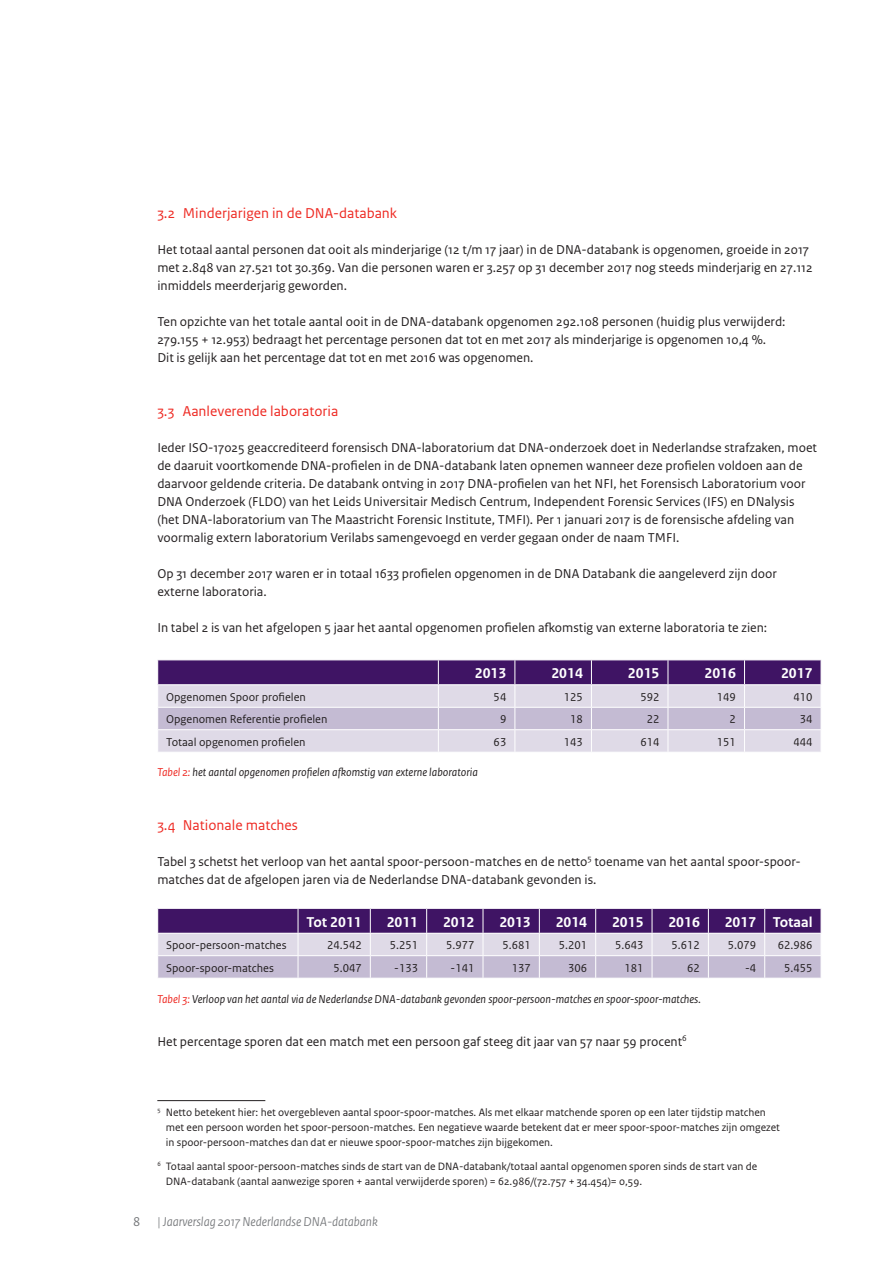
<style>
.page{position:relative;width:893px;height:1263px;background:#fff}
.page>*{position:absolute;margin:0;border:0;box-sizing:border-box;transform-origin:0 0}
._07_RO_Tussenkop_San{font:15px "Rijksoverheid Sans Text";color:#ee2a23}
._30_RO_Tabel_Kop{font:700 15px "Rijksoverheid Sans Text";color:#fff}
._10_RO_Broodtekst_Sa{font:13.5px/18px "Rijksoverheid Sans Text";color:#231f20}
.t1{font:italic 13.5px "Rijksoverheid Sans Heading";color:#76787b}
.t2{font:13.5px "Rijksoverheid Sans Text";color:#76787b}
._32_RO_Tabel_Broodte{font:12px "Rijksoverheid Sans Text";color:#231f20}
._13_RO_Fotobijschrif{font:italic 12px "Rijksoverheid Sans Text";color:#231f20}
._14_RO_Voetnoot{font:11.25px/15px "Rijksoverheid Sans Text";color:#231f20}
.s1{color:#ee2a23}
</style>
<div class="page">
<svg style="left:157px;top:660px;width:664px;height:92px;background:#b1a1c1"></svg>
<hr style="left:157px;top:684px;width:281px;height:1px;background:#fff">
<hr style="left:438px;top:684px;width:77px;height:1px;background:#fff">
<hr style="left:515px;top:684px;width:76px;height:1px;background:#fff">
<hr style="left:591px;top:684px;width:77px;height:1px;background:#fff">
<hr style="left:668px;top:684px;width:76px;height:1px;background:#fff">
<hr style="left:744px;top:684px;width:77px;height:1px;background:#fff">
<svg style="left:157px;top:908px;width:664px;height:70px;background:#a18fb5"></svg>
<hr style="left:157px;top:933px;width:141px;height:1px;background:#fff">
<hr style="left:298px;top:933px;width:72px;height:1px;background:#fff">
<hr style="left:370px;top:933px;width:57px;height:1px;background:#fff">
<hr style="left:427px;top:933px;width:56px;height:1px;background:#fff">
<hr style="left:483px;top:933px;width:56px;height:1px;background:#fff">
<hr style="left:539px;top:933px;width:57px;height:1px;background:#fff">
<hr style="left:596px;top:933px;width:56px;height:1px;background:#fff">
<hr style="left:652px;top:933px;width:56px;height:1px;background:#fff">
<hr style="left:708px;top:933px;width:57px;height:1px;background:#fff">
<hr style="left:765px;top:933px;width:56px;height:1px;background:#fff">
<hr style="left:157px;top:1100px;width:108px;height:1px;background:#231f20">
<p class="_07_RO_Tussenkop_San" style="left:157px;top:204px;width:241px">3.2 Minderjarigen in de DNA-databank</p>
<p class="_10_RO_Broodtekst_Sa" style="left:157px;top:241px;width:657px">Het totaal aantal personen dat ooit als minderjarige (12 t/m 17 jaar) in de DNA-databank is opgenomen, groeide in 2017 met 2.848 van 27.521 tot 30.369. Van die personen waren er 3.257 op 31 december 2017 nog steeds minderjarig en 27.112 inmiddels meerderjarig geworden.</p>
<p class="_10_RO_Broodtekst_Sa" style="left:157px;top:313px;width:630px">Ten opzichte van het totale aantal ooit in de DNA-databank opgenomen 292.108 personen (huidig plus verwijderd:<br>279.155 + 12.953) bedraagt het percentage personen dat tot en met 2017 als minderjarige is opgenomen 10,4 %.<br>Dit is gelijk aan het percentage dat tot en met 2016 was opgenomen.</p>
<p class="_07_RO_Tussenkop_San" style="left:157px;top:402px;width:182px">3.3 Aanleverende laboratoria</p>
<p class="_10_RO_Broodtekst_Sa" style="left:157px;top:439px;width:661px">Ieder ISO-17025 geaccrediteerd forensisch DNA-laboratorium dat DNA-onderzoek doet in Nederlandse strafzaken, moet de daaruit voortkomende DNA-profielen in de DNA-databank laten opnemen wanneer deze profielen voldoen aan de daarvoor geldende criteria. De databank ontving in 2017 DNA-profielen van het NFI, het Forensisch Laboratorium voor DNA Onderzoek (FLDO) van het Leids Universitair Medisch Centrum, Independent Forensic Services (IFS) en DNalysis (het DNA-laboratorium van The Maastricht Forensic Institute, TMFI). Per 1 januari 2017 is de forensische afdeling van voormalig extern laboratorium Verilabs samengevoegd en verder gegaan onder de naam TMFI.</p>
<p class="_10_RO_Broodtekst_Sa" style="left:157px;top:565px;width:621px">Op 31 december 2017 waren er in totaal 1633 profielen opgenomen in de DNA Databank die aangeleverd zijn door externe laboratoria.</p>
<p class="_10_RO_Broodtekst_Sa" style="left:157px;top:619px;width:611px">In tabel 2 is van het afgelopen 5 jaar het aantal opgenomen profielen afkomstig van externe laboratoria te zien:</p>
<p class="_30_RO_Tabel_Kop" style="left:475px;top:665px;width:33px">2013</p>
<p class="_30_RO_Tabel_Kop" style="left:551px;top:665px;width:33px">2014</p>
<p class="_30_RO_Tabel_Kop" style="left:628px;top:665px;width:33px">2015</p>
<p class="_30_RO_Tabel_Kop" style="left:704px;top:665px;width:33px">2016</p>
<p class="_30_RO_Tabel_Kop" style="left:781px;top:665px;width:33px">2017</p>
<p class="_32_RO_Tabel_Broodte" style="left:166px;top:690px;width:141px">Opgenomen Spoor profielen</p>
<p class="_32_RO_Tabel_Broodte" style="left:494px;top:690px;width:14px">54</p>
<p class="_32_RO_Tabel_Broodte" style="left:564px;top:690px;width:21px">125</p>
<p class="_32_RO_Tabel_Broodte" style="left:640px;top:690px;width:21px">592</p>
<p class="_32_RO_Tabel_Broodte" style="left:717px;top:690px;width:21px">149</p>
<p class="_32_RO_Tabel_Broodte" style="left:793px;top:690px;width:21px">410</p>
<p class="_32_RO_Tabel_Broodte" style="left:166px;top:712px;width:163px">Opgenomen Referentie profielen</p>
<p class="_32_RO_Tabel_Broodte" style="left:500px;top:712px;width:8px">9</p>
<p class="_32_RO_Tabel_Broodte" style="left:570px;top:712px;width:14px">18</p>
<p class="_32_RO_Tabel_Broodte" style="left:647px;top:712px;width:14px">22</p>
<p class="_32_RO_Tabel_Broodte" style="left:730px;top:712px;width:8px">2</p>
<p class="_32_RO_Tabel_Broodte" style="left:800px;top:712px;width:14px">34</p>
<p class="_32_RO_Tabel_Broodte" style="left:166px;top:735px;width:141px">Totaal opgenomen profielen</p>
<p class="_32_RO_Tabel_Broodte" style="left:494px;top:735px;width:14px">63</p>
<p class="_32_RO_Tabel_Broodte" style="left:564px;top:735px;width:21px">143</p>
<p class="_32_RO_Tabel_Broodte" style="left:640px;top:735px;width:21px">614</p>
<p class="_32_RO_Tabel_Broodte" style="left:717px;top:735px;width:21px">151</p>
<p class="_32_RO_Tabel_Broodte" style="left:793px;top:735px;width:21px">444</p>
<p class="_13_RO_Fotobijschrif" style="left:157px;top:765px;width:322px"><span class="s1">Tabel 2:</span> het aantal opgenomen profielen afkomstig van externe laboratoria</p>
<p class="_07_RO_Tussenkop_San" style="left:157px;top:816px;width:142px">3.4 Nationale matches</p>
<p class="_10_RO_Broodtekst_Sa" style="left:157px;top:853px;width:645px">Tabel 3 schetst het verloop van het aantal spoor-persoon-matches en de netto<sup>5</sup> toename van het aantal spoor-spoor&shy;matches dat de afgelopen jaren via de Nederlandse DNA-databank gevonden is.</p>
<p class="_30_RO_Tabel_Kop" style="left:307px;top:913px;width:57px">Tot 2011</p>
<p class="_30_RO_Tabel_Kop" style="left:387px;top:913px;width:33px">2011</p>
<p class="_30_RO_Tabel_Kop" style="left:443px;top:913px;width:33px">2012</p>
<p class="_30_RO_Tabel_Kop" style="left:499px;top:913px;width:33px">2013</p>
<p class="_30_RO_Tabel_Kop" style="left:556px;top:913px;width:33px">2014</p>
<p class="_30_RO_Tabel_Kop" style="left:612px;top:913px;width:33px">2015</p>
<p class="_30_RO_Tabel_Kop" style="left:668px;top:913px;width:33px">2016</p>
<p class="_30_RO_Tabel_Kop" style="left:725px;top:913px;width:33px">2017</p>
<p class="_30_RO_Tabel_Kop" style="left:773px;top:913px;width:41px">Totaal</p>
<p class="_32_RO_Tabel_Broodte" style="left:166px;top:938px;width:122px">Spoor-persoon-matches</p>
<p class="_32_RO_Tabel_Broodte" style="left:327px;top:938px;width:36px">24.542</p>
<p class="_32_RO_Tabel_Broodte" style="left:390px;top:938px;width:30px">5.251</p>
<p class="_32_RO_Tabel_Broodte" style="left:446px;top:938px;width:30px">5.977</p>
<p class="_32_RO_Tabel_Broodte" style="left:502px;top:938px;width:30px">5.681</p>
<p class="_32_RO_Tabel_Broodte" style="left:559px;top:938px;width:30px">5.201</p>
<p class="_32_RO_Tabel_Broodte" style="left:615px;top:938px;width:30px">5.643</p>
<p class="_32_RO_Tabel_Broodte" style="left:671px;top:938px;width:30px">5.612</p>
<p class="_32_RO_Tabel_Broodte" style="left:728px;top:938px;width:30px">5.079</p>
<p class="_32_RO_Tabel_Broodte" style="left:778px;top:938px;width:36px">62.986</p>
<p class="_32_RO_Tabel_Broodte" style="left:166px;top:961px;width:109px">Spoor-spoor-matches</p>
<p class="_32_RO_Tabel_Broodte" style="left:333px;top:961px;width:30px">5.047</p>
<p class="_32_RO_Tabel_Broodte" style="left:394px;top:961px;width:25px">-133</p>
<p class="_32_RO_Tabel_Broodte" style="left:451px;top:961px;width:25px">-141</p>
<p class="_32_RO_Tabel_Broodte" style="left:512px;top:961px;width:21px">137</p>
<p class="_32_RO_Tabel_Broodte" style="left:568px;top:961px;width:21px">306</p>
<p class="_32_RO_Tabel_Broodte" style="left:624px;top:961px;width:21px">181</p>
<p class="_32_RO_Tabel_Broodte" style="left:687px;top:961px;width:14px">62</p>
<p class="_32_RO_Tabel_Broodte" style="left:745px;top:961px;width:13px">-4</p>
<p class="_32_RO_Tabel_Broodte" style="left:784px;top:961px;width:30px">5.455</p>
<p class="_13_RO_Fotobijschrif" style="left:157px;top:992px;width:545px"><span class="s1">Tabel 3:</span> Verloop van het aantal via de Nederlandse DNA-databank gevonden spoor-persoon-matches en spoor-spoor-matches.</p>
<p class="_10_RO_Broodtekst_Sa" style="left:157px;top:1033px;width:531px">Het percentage sporen dat een match met een persoon gaf steeg dit jaar van 57 naar 59 procent<sup>6</sup></p>
<p class="_14_RO_Voetnoot" style="left:166px;top:1105px;width:616px;text-indent:-9px"><sup>5</sup> Netto betekent hier: het overgebleven aantal spoor-spoor-matches. Als met elkaar matchende sporen op een later tijdstip matchen met een persoon worden het spoor-persoon-matches. Een negatieve waarde betekent dat er meer spoor-spoor-matches zijn omgezet in spoor-persoon-matches dan dat er nieuwe spoor-spoor-matches zijn bijgekomen.</p>
<p class="_14_RO_Voetnoot" style="left:166px;top:1159px;width:593px;text-indent:-9px"><sup>6</sup> Totaal aantal spoor-persoon-matches sinds de start van de DNA-databank/totaal aantal opgenomen sporen sinds de start van de<br>DNA-databank (aantal aanwezige sporen + aantal verwijderde sporen) = 62.986/(72.757 + 34.454)= 0,59.</p>
<p class="t2" style="left:133px;top:1214px;width:9px">8</p>
<p class="t1" style="left:157px;top:1214px;width:222px">| Jaarverslag 2017 Nederlandse DNA-databank</p>
</div>
